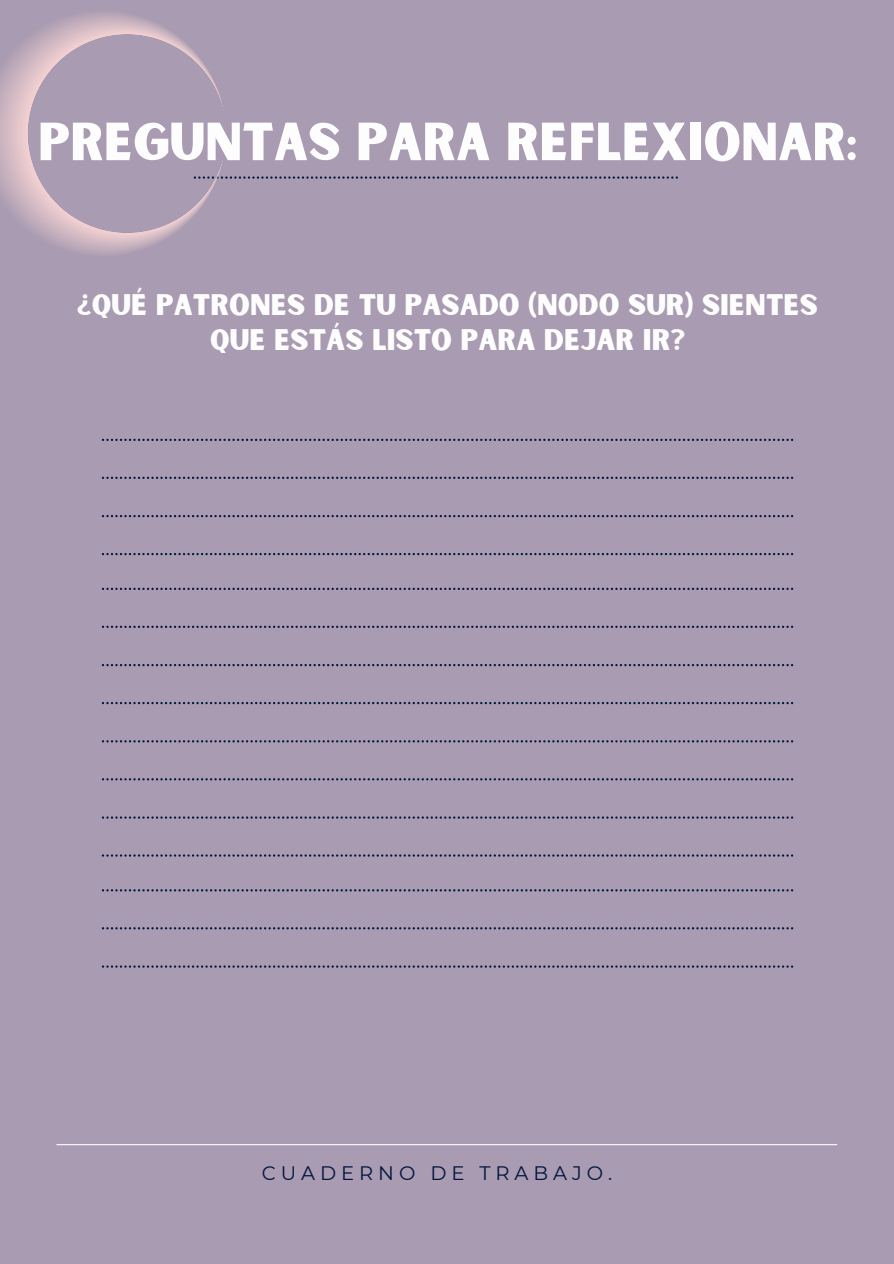
<style>
.page{position:relative;width:894px;height:1264px;background:#fff}
.page>*{position:absolute;margin:0;border:0;box-sizing:border-box;transform-origin:0 0}
.t1{font:51.15px "Sunborn Sans One";color:#fefdfe}
.t2{font:28.5px/34.8px "Sunborn Sans One";color:#fefdfe;text-align:center}
.t3{font:19.5px "Montserrat";letter-spacing:.255em;color:#00163e}
</style>
<div class="page">
<div style="left:0;top:0;width:893px;height:1263px;background:#a99bb1"></div>
<hr style="left:56px;top:1144px;width:780px;height:1px;background:#fefdfe">
<svg style="left:225px;top:176px;width:452px;height:3px"></svg>
<svg style="left:102px;top:439px;width:691px;height:2px"></svg>
<svg style="left:102px;top:476px;width:691px;height:3px"></svg>
<svg style="left:102px;top:515px;width:691px;height:2px"></svg>
<svg style="left:102px;top:553px;width:691px;height:2px"></svg>
<svg style="left:102px;top:587px;width:691px;height:3px"></svg>
<svg style="left:102px;top:625px;width:691px;height:3px"></svg>
<svg style="left:102px;top:664px;width:691px;height:2px"></svg>
<svg style="left:102px;top:702px;width:691px;height:2px"></svg>
<svg style="left:102px;top:740px;width:691px;height:2px"></svg>
<svg style="left:102px;top:778px;width:691px;height:2px"></svg>
<svg style="left:102px;top:816px;width:691px;height:2px"></svg>
<svg style="left:102px;top:854px;width:691px;height:2px"></svg>
<svg style="left:102px;top:889px;width:691px;height:2px"></svg>
<svg style="left:102px;top:927px;width:691px;height:2px"></svg>
<svg style="left:102px;top:965px;width:691px;height:2px"></svg>
<img style="left:0;top:13px;width:223px;height:241px">
<h1 class="t1" style="left:38px;top:109px;width:820px">PREGUNTAS PARA REFLEXIONAR:</h1>
<p class="t2" style="left:77px;top:289px;width:742px">¿QUÉ PATRONES DE TU PASADO (NODO SUR) SIENTES<br>QUE ESTÁS LISTO PARA DEJAR IR?</p>
<p class="t3" style="left:262px;top:1160px;width:352px">CUADERNO DE TRABAJO.</p>
</div>
